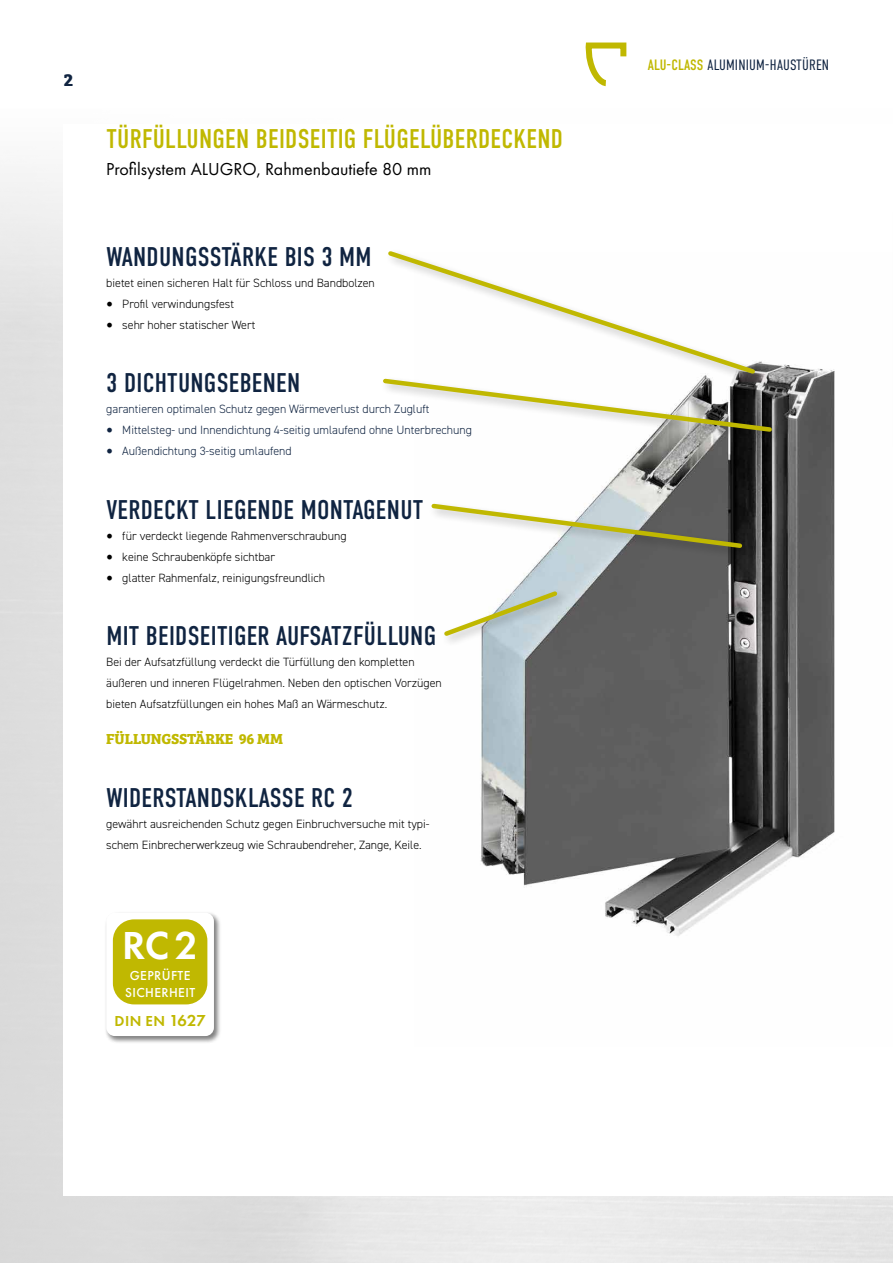
<style>
.page{position:relative;width:893px;height:1263px;background:#fff}
.page>*{position:absolute;margin:0;border:0;box-sizing:border-box;transform-origin:0 0}
.t1{font:600 40.5px "Futura PT";color:#fff}
.t2{font:27px "DIN Condensed";letter-spacing:.01em;color:#102441}
.t3{font:27px "DIN Condensed";letter-spacing:.01em;color:#c0b801}
.t4{font:18px "Futura PT";color:#000}
.t5{font:700 18px "Bree Serif";color:#102441}
.t6{font:300 15px "DIN Condensed";letter-spacing:.01em;color:#102441}
.t7{font:700 15px "Bree Serif";letter-spacing:-.01em;color:#c0b801}
.t8{font:600 15px "Futura PT";color:#c0b801}
.t9{font:500 13.5px/16.5px "Futura PT";letter-spacing:.03em;color:#fff;text-align:center}
.t10{font:300 12px/21px "DIN2014";color:#000}
.t11{font:300 12px "DIN2014";color:#102441}
.s1{font-family:"Minion Pro";font-weight:400;font-size:18px}
.s2{font-size:16.5px}
.s3{font-weight:400;color:#c0b801}
</style>
<div class="page">
<svg style="left:585px;top:42px;width:42px;height:45px"></svg>
<img style="left:480px;top:360px;width:355px;height:578px">
<svg style="left:388px;top:251px;width:370px;height:124px"></svg>
<div style="left:380px;top:375px;width:403px;height:69px;background:#000;opacity:.25"></div>
<svg style="left:380px;top:376px;width:395px;height:58px"></svg>
<div style="left:428px;top:500px;width:326px;height:60px;background:#000;opacity:.25"></div>
<svg style="left:429px;top:501px;width:316px;height:50px"></svg>
<div style="left:441px;top:588px;width:128px;height:60px;background:#000;opacity:.25"></div>
<svg style="left:441px;top:588px;width:120px;height:51px"></svg>
<div style="left:105px;top:911px;width:117px;height:133px;background:#000;opacity:.5"></div>
<div style="left:106px;top:913px;width:108px;height:123px;background:#fff;border-radius:9px"></div>
<div style="left:113px;top:919px;width:94px;height:85px;background:#c0b801;border-radius:21px"></div>
<h3 class="t5" style="left:64px;top:66px;width:11px">2</h3>
<h2 class="t3" style="left:106px;top:124px;width:458px">TÜRFÜLLUNGEN BEIDSEITIG FLÜGELÜBERDECKEND</h2>
<h3 class="t4" style="left:106px;top:158px;width:327px">Profilsystem ALUGRO, Rahmenbautiefe 80 mm</h3>
<h2 class="t2" style="left:106px;top:241px;width:266px">WANDUNGSSTÄRKE BIS 3 MM</h2>
<p class="t10" style="left:106px;top:272px;width:270px">bietet einen sicheren Halt für Schloss und Bandbolzen</p>
<p class="t10" style="left:106px;top:293px;width:129px"><span class="s1">•</span> Profil verwindungsfest</p>
<p class="t10" style="left:106px;top:314px;width:151px"><span class="s1">•</span> sehr hoher statischer Wert</p>
<h2 class="t2" style="left:106px;top:368px;width:196px">3 DICHTUNGSEBENEN</h2>
<p class="t11" style="left:106px;top:402px;width:325px">garantieren optimalen Schutz gegen Wärmeverlust durch Zugluft</p>
<p class="t11" style="left:106px;top:423px;width:367px"><span class="s1">•</span> Mittelsteg- und Innendichtung 4-seitig umlaufend ohne Unterbrechung</p>
<p class="t11" style="left:106px;top:444px;width:187px"><span class="s1">•</span> Außendichtung 3-seitig umlaufend</p>
<h2 class="t2" style="left:106px;top:494px;width:318px">VERDECKT LIEGENDE MONTAGENUT</h2>
<p class="t10" style="left:106px;top:525px;width:242px"><span class="s1">•</span> für verdeckt liegende Rahmenverschraubung</p>
<p class="t10" style="left:106px;top:546px;width:170px"><span class="s1">•</span> keine Schraubenköpfe sichtbar</p>
<p class="t10" style="left:106px;top:567px;width:220px"><span class="s1">•</span> glatter Rahmenfalz, reinigungsfreundlich</p>
<h2 class="t2" style="left:106px;top:620px;width:331px">MIT BEIDSEITIGER AUFSATZFÜLLUNG</h2>
<p class="t10" style="left:106px;top:651px;width:337px">Bei der Aufsatzfüllung verdeckt die Türfüllung den kompletten äußeren und inneren Flügelrahmen. Neben den optischen Vorzügen bieten Aufsatzfüllungen ein hohes Maß an Wärmeschutz.</p>
<p class="t7" style="left:106px;top:727px;width:178px">FÜLLUNGSSTÄRKE 96 MM</p>
<h2 class="t2" style="left:106px;top:783px;width:248px">WIDERSTANDSKLASSE RC 2</h2>
<p class="t10" style="left:106px;top:813px;width:325px">gewährt ausreichenden Schutz gegen Einbruchversuche mit typi&shy;schem Einbrecherwerkzeug wie Schraubendreher, Zange, Keile.</p>
<h1 class="t1" style="left:122px;top:920px;width:77px">RC 2</h1>
<p class="t9" style="left:125px;top:967px;width:72px">GEPRÜFTE<br>SICHERHEIT</p>
<p class="t8" style="left:115px;top:1012px;width:93px">DIN EN <span class="s2">1627</span></p>
<p class="t6" style="left:648px;top:57px;width:183px"><span class="s3">ALU-CLASS</span> ALUMINIUM-HAUSTÜREN</p>
</div>
